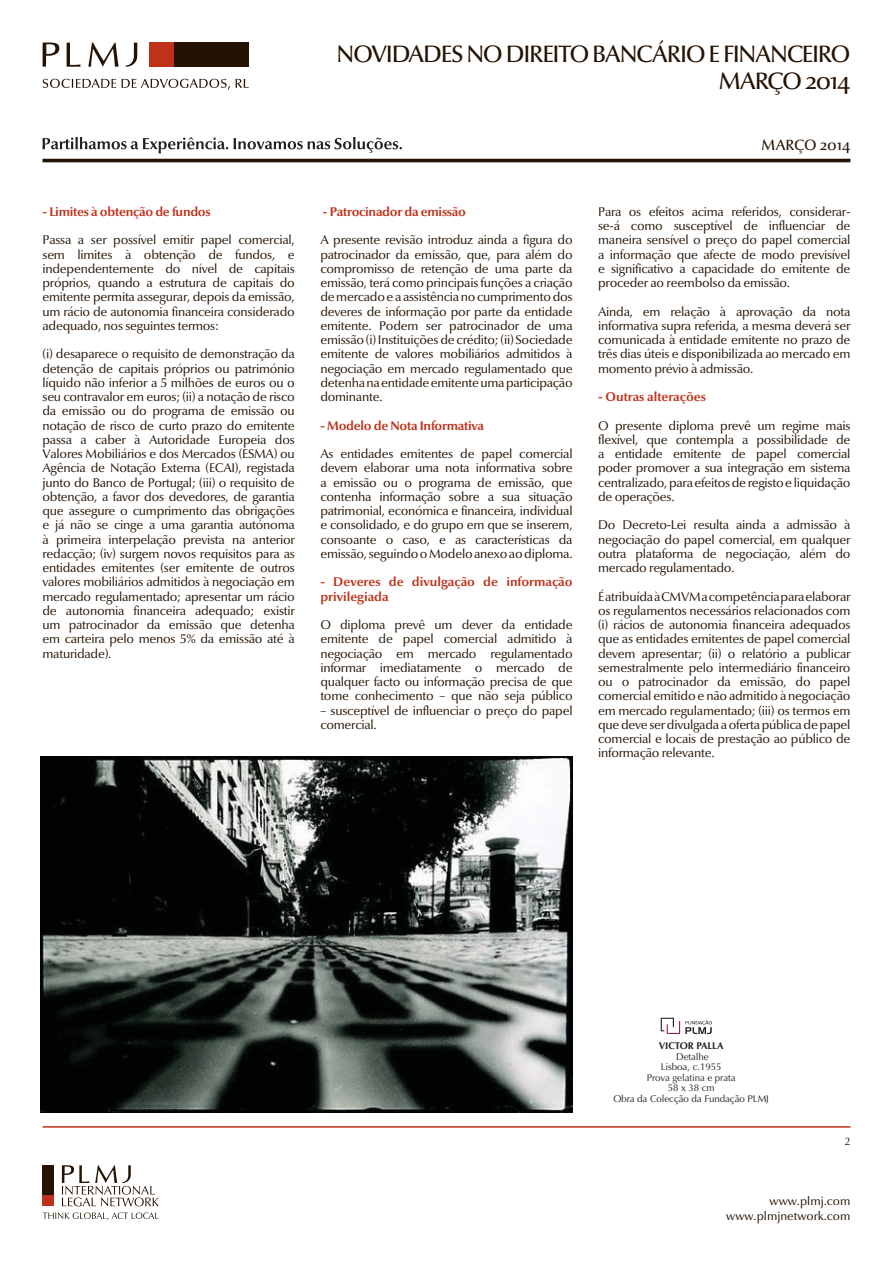
<style>
.page{position:relative;width:893px;height:1263px;background:#fff}
.page>*{position:absolute;margin:0;border:0;box-sizing:border-box;transform-origin:0 0}
.t1{font:24px/27px "Optima Nova LT Medium Os F";letter-spacing:-.055em;color:#241202;text-align:right}
.t2{font:15px "Optima Nova LT Medium Os F";letter-spacing:-.01em;color:#241202}
.Corpo{font:12.75px/14.2px "Optima Nova LT";letter-spacing:-.02em;color:#241202;text-align:justify}
.Corpo-2{font:700 12.75px "Optima Nova LT";letter-spacing:-.02em;color:#c0311a}
.Corpo-3{font:700 12.75px/14.2px "Optima Nova LT";color:#c0311a}
.t3{font:12px "Optima Nova LT";color:#241202}
.t4{font:10.5px "Optima Nova LT";color:#231f20}
.t5{font:9.75px "Optima";letter-spacing:-.01em;color:#231f20}
.t6{font:700 9.75px "Optima";letter-spacing:-.01em;color:#231f20}
</style>
<div class="page">
<div style="left:43px;top:1194px;width:11px;height:12px;background:#c0311a"></div>
<div style="left:43px;top:1165px;width:11px;height:29px;background:#241202"></div>
<svg style="left:62px;top:1165px;width:97px;height:41px"></svg>
<svg style="left:43px;top:1212px;width:116px;height:8px"></svg>
<hr style="left:43px;top:159px;width:807px;height:3px;background:#241202">
<div style="left:173px;top:43px;width:76px;height:24px;background:#241202"></div>
<div style="left:149px;top:43px;width:24px;height:24px;background:#c0311a"></div>
<svg style="left:43px;top:43px;width:95px;height:24px"></svg>
<svg style="left:43px;top:79px;width:187px;height:11px"></svg>
<svg style="left:236px;top:79px;width:13px;height:9px"></svg>
<hr style="left:43px;top:1126px;width:807px;height:2px;background:#c0311a">
<svg style="left:43px;top:137px;width:359px;height:16px"></svg>
<img style="left:40px;top:756px;width:533px;height:356px">
<svg style="left:661px;top:1018px;width:51px;height:16px"></svg>
<p class="Corpo-2" style="left:43px;top:204px;width:170px">- Limites à obtenção de fundos</p>
<p class="Corpo" style="left:43px;top:233px;width:254px">Passa a ser possível emitir papel comercial, sem limites à obtenção de fundos, e independentemente do nível de capitais próprios, quando a estrutura de capitais do emitente permita assegurar, depois da emissão, um rácio de autonomia financeira considerado adequado, nos seguintes termos:</p>
<p class="Corpo" style="left:43px;top:347px;width:254px">(i) desaparece o requisito de demonstração da detenção de capitais próprios ou património líquido não inferior a 5 milhões de euros ou o seu contravalor em euros; (ii) a notação de risco da emissão ou do programa de emissão ou notação de risco de curto prazo do emitente passa a caber à Autoridade Europeia dos Valores Mobiliários e dos Mercados (ESMA) ou Agência de Notação Externa (ECAI), registada junto do Banco de Portugal; (iii) o requisito de obtenção, a favor dos devedores, de garantia que assegure o cumprimento das obrigações e já não se cinge a uma garantia autónoma à primeira interpelação prevista na anterior redacção; (iv) surgem novos requisitos para as entidades emitentes (ser emitente de outros valores mobiliários admitidos à negociação em mercado regulamentado; apresentar um rácio de autonomia financeira adequado; existir um patrocinador da emissão que detenha em carteira pelo menos 5% da emissão até à maturidade).</p>
<p class="t1" style="left:337px;top:41px;width:515px">NOVIDADES NO DIREITO BANCÁRIO E FINANCEIRO<br>MARÇO 2014</p>
<p class="Corpo-2" style="left:323px;top:204px;width:145px">- Patrocinador da emissão</p>
<p class="Corpo" style="left:320px;top:233px;width:254px">A presente revisão introduz ainda a figura do patrocinador da emissão, que, para além do compromisso de retenção de uma parte da emissão, terá como principais funções a criação de mercado e a assistência no cumprimento dos deveres de informação por parte da entidade emitente. Podem ser patrocinador de uma emissão (i) Instituições de crédito; (ii) Sociedade emitente de valores mobiliários admitidos à negociação em mercado regulamentado que detenha na entidade emitente uma participação dominante.</p>
<p class="Corpo-2" style="left:320px;top:418px;width:165px">- Modelo de Nota Informativa</p>
<p class="Corpo" style="left:320px;top:447px;width:254px">As entidades emitentes de papel comercial devem elaborar uma nota informativa sobre a emissão ou o programa de emissão, que contenha informação sobre a sua situação patrimonial, económica e financeira, individual e consolidado, e do grupo em que se inserem, consoante o caso, e as características da emissão, seguindo o Modelo anexo ao diploma.</p>
<p class="Corpo-3" style="left:320px;top:575px;width:254px">- Deveres de divulgação de informação privilegiada</p>
<p class="Corpo" style="left:320px;top:618px;width:254px">O diploma prevê um dever da entidade emitente de papel comercial admitido à negociação em mercado regulamentado informar imediatamente o mercado de qualquer facto ou informação precisa de que tome conhecimento – que não seja público</p>
<p class="Corpo" style="left:320px;top:703px;width:254px">– susceptível de influenciar o preço do papel comercial.</p>
<p class="t2" style="left:761px;top:136px;width:90px">MARÇO 2014</p>
<p class="Corpo" style="left:598px;top:205px;width:254px">Para os efeitos acima referidos, considerar&shy;se-á como susceptível de influenciar de maneira sensível o preço do papel comercial a informação que afecte de modo previsível e significativo a capacidade do emitente de proceder ao reembolso da emissão.</p>
<p class="Corpo" style="left:598px;top:304px;width:254px">Ainda, em relação à aprovação da nota informativa supra referida, a mesma deverá ser comunicada à entidade emitente no prazo de três dias úteis e disponibilizada ao mercado em momento prévio à admissão.</p>
<p class="Corpo-3" style="left:598px;top:390px;width:109px">- Outras alterações</p>
<p class="Corpo" style="left:598px;top:418px;width:254px">O presente diploma prevê um regime mais flexível, que contempla a possibilidade de a entidade emitente de papel comercial poder promover a sua integração em sistema centralizado, para efeitos de registo e liquidação de operações.</p>
<p class="Corpo" style="left:598px;top:518px;width:254px">Do Decreto-Lei resulta ainda a admissão à negociação do papel comercial, em qualquer outra plataforma de negociação, além do mercado regulamentado.</p>
<p class="Corpo" style="left:598px;top:589px;width:254px">É atribuída à CMVM a competência para elaborar os regulamentos necessários relacionados com (i) rácios de autonomia financeira adequados que as entidades emitentes de papel comercial devem apresentar; (ii) o relatório a publicar semestralmente pelo intermediário financeiro ou o patrocinador da emissão, do papel comercial emitido e não admitido à negociação em mercado regulamentado; (iii) os termos em que deve ser divulgada a oferta pública de papel comercial e locais de prestação ao público de informação relevante.</p>
<p class="t6" style="left:659px;top:1040px;width:66px">VICTOR PALLA</p>
<p class="t5" style="left:676px;top:1051px;width:34px">Detalhe</p>
<p class="t5" style="left:661px;top:1061px;width:62px">Lisboa, c.1955</p>
<p class="t5" style="left:647px;top:1072px;width:90px">Prova gelatina e prata</p>
<p class="t5" style="left:668px;top:1082px;width:48px">58 x 38 cm</p>
<p class="t5" style="left:613px;top:1093px;width:157px">Obra da Colecção da Fundação PLMJ</p>
<p class="t4" style="left:845px;top:1135px;width:7px">2</p>
<p class="t3" style="left:769px;top:1194px;width:82px">www.plmj.com</p>
<p class="t3" style="left:726px;top:1209px;width:126px">www.plmjnetwork.com</p>
</div>
